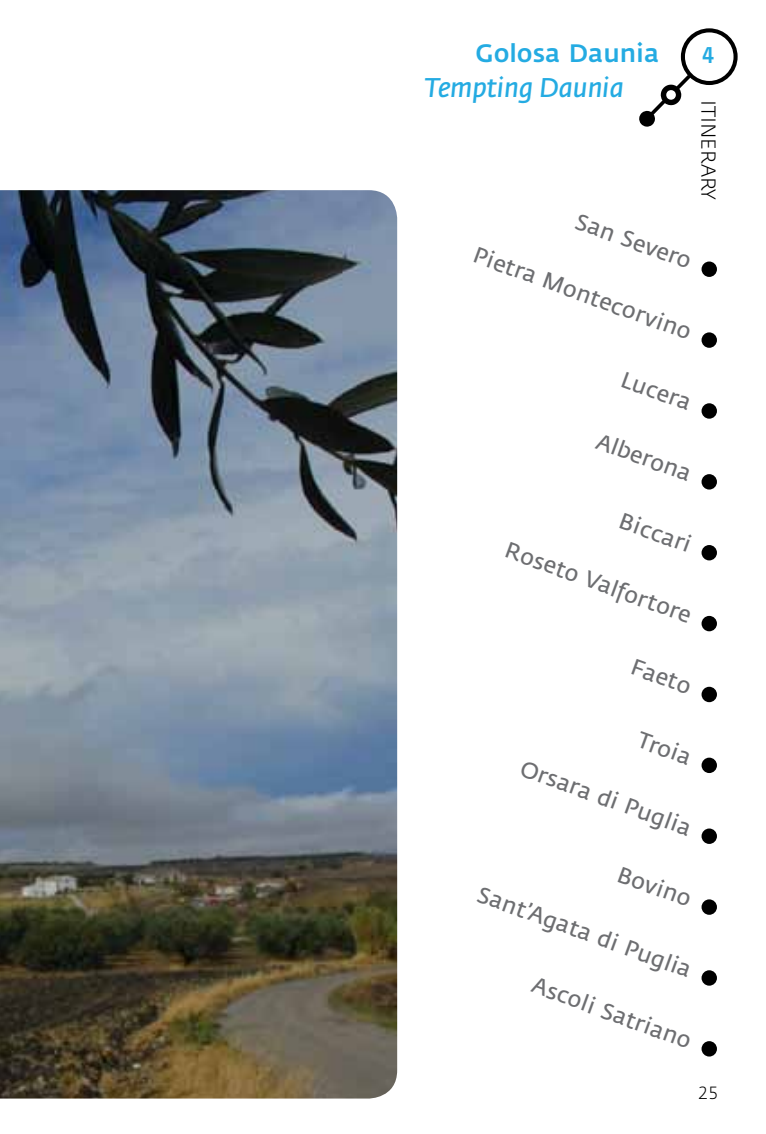
<style>
.page{position:relative;width:766px;height:1134px;background:#fff}
.page>*{position:absolute;margin:0;border:0;box-sizing:border-box;transform-origin:0 0}
.t1{font:italic 26.75px "Fedra Sans";color:#24abe2}
.t2{font:500 25px "Fedra Sans";color:#24abe2}
.t3{font:22.5px "Fedra Sans Normal TF";color:#6d6e71}
.t4{font:500 22.5px "Fedra Mono";color:#24abe2}
.t5{font:300 20px "Fedra Sans";color:#000}
.t6{font:300 17.5px "Fedra Mono";color:#000}
</style>
<div class="page">
<img style="left:0;top:190px;width:397px;height:908px">
<div style="left:701px;top:261px;width:15px;height:16px;background:#000;border-radius:50%"></div>
<div style="left:701px;top:332px;width:15px;height:16px;background:#000;border-radius:50%"></div>
<div style="left:701px;top:403px;width:15px;height:16px;background:#000;border-radius:50%"></div>
<div style="left:701px;top:474px;width:15px;height:16px;background:#000;border-radius:50%"></div>
<div style="left:701px;top:545px;width:15px;height:15px;background:#000;border-radius:50%"></div>
<div style="left:701px;top:616px;width:15px;height:15px;background:#000;border-radius:50%"></div>
<div style="left:701px;top:687px;width:15px;height:15px;background:#000;border-radius:50%"></div>
<div style="left:701px;top:758px;width:15px;height:15px;background:#000;border-radius:50%"></div>
<div style="left:701px;top:828px;width:15px;height:16px;background:#000;border-radius:50%"></div>
<div style="left:701px;top:899px;width:15px;height:16px;background:#000;border-radius:50%"></div>
<div style="left:701px;top:970px;width:15px;height:16px;background:#000;border-radius:50%"></div>
<div style="left:701px;top:1041px;width:15px;height:15px;background:#000;border-radius:50%"></div>
<svg style="left:639px;top:28px;width:98px;height:99px"></svg>
<p class="t2" style="left:475px;top:39px;width:185px">Golosa Daunia</p>
<p class="t1" style="left:424px;top:74px;width:201px">Tempting Daunia</p>
<p class="t3" style="left:580px;top:209px;width:123px;rotate:20deg">San Severo</p>
<p class="t3" style="left:478px;top:242px;width:232px;rotate:20deg">Pietra Montecorvino</p>
<p class="t4" style="left:701px;top:41px;width:15px">4</p>
<p class="t5" style="left:719px;top:100px;width:101px;rotate:90deg">ITINERARY</p>
<p class="t3" style="left:626px;top:367px;width:75px;rotate:20deg">Lucera</p>
<p class="t3" style="left:601px;top:429px;width:101px;rotate:20deg">Alberona</p>
<p class="t3" style="left:624px;top:508px;width:77px;rotate:20deg">Biccari</p>
<p class="t3" style="left:510px;top:537px;width:198px;rotate:20deg">Roseto Valfortore</p>
<p class="t3" style="left:635px;top:654px;width:64px;rotate:20deg">Faeto</p>
<p class="t3" style="left:642px;top:727px;width:57px;rotate:20deg">Troia</p>
<p class="t3" style="left:525px;top:756px;width:182px;rotate:20deg">Orsara di Puglia</p>
<p class="t3" style="left:622px;top:862px;width:79px;rotate:20deg">Bovino</p>
<p class="t3" style="left:482px;top:882px;width:227px;rotate:20deg">Sant’Agata di Puglia</p>
<p class="t3" style="left:537px;top:972px;width:169px;rotate:20deg">Ascoli Satriano</p>
<p class="t6" style="left:697px;top:1082px;width:23px">25</p>
</div>
